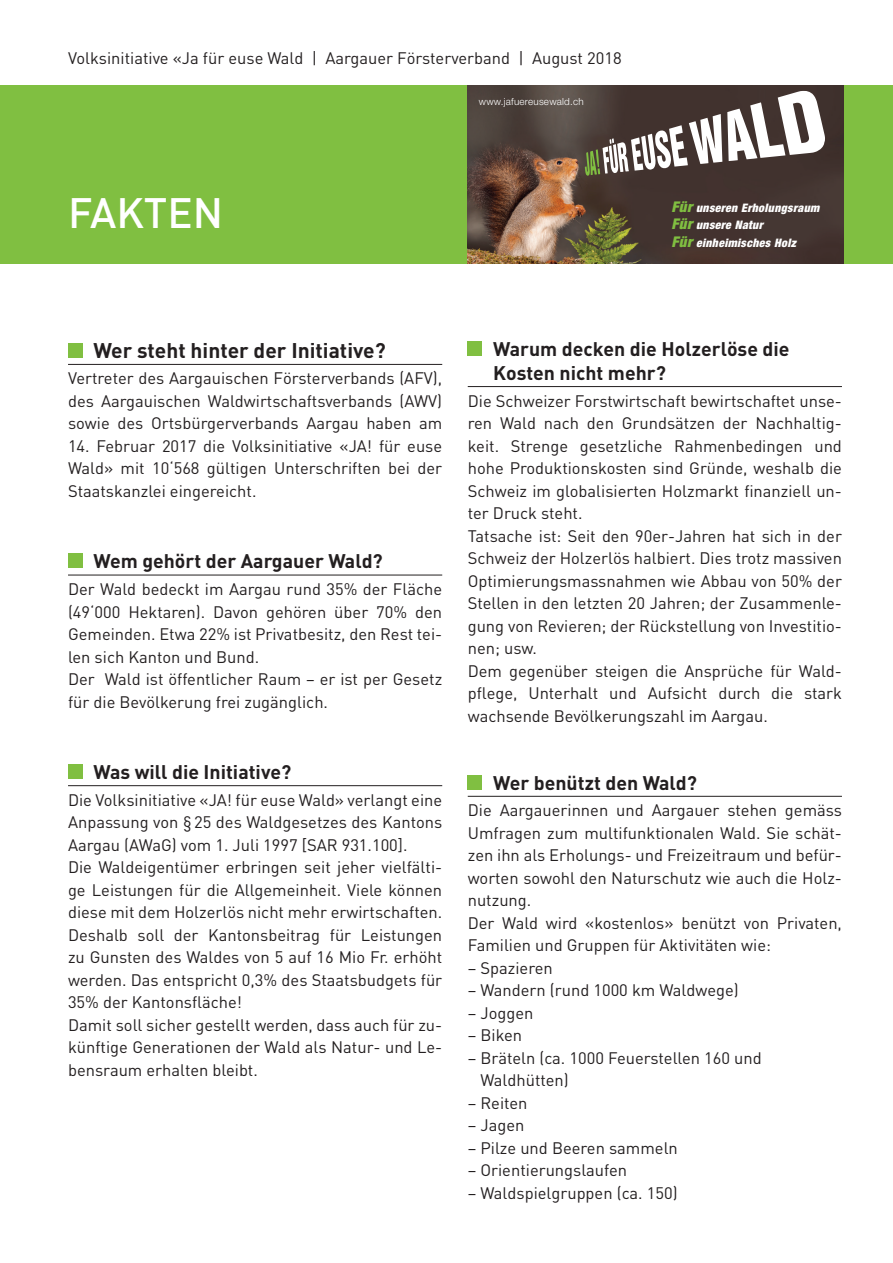
<style>
.page{position:relative;width:893px;height:1263px;background:#fff}
.page>*{position:absolute;margin:0;border:0;box-sizing:border-box;transform-origin:0 0}
.t1{font:500 42px "DIN";color:#fff}
.t2{font:700 21px "DIN";color:#231f20}
.t3{font:700 19.5px/23.4px "DIN";color:#231f20}
.t4{font:16.5px/22.5px "DIN";color:#231f20}
.t5{font:italic 900 condensed 11.7px/17.7px "Helvetica Neue LT";letter-spacing:.03em;color:#fff}
.t6{font:300 9.9px "Helvetica Neue LT";letter-spacing:.025em;color:#fff}
.s1{font-size:14.7px;color:#80bf41}
</style>
<div class="page">
<div style="left:0;top:85px;width:893px;height:179px;background:#80bf41"></div>
<hr style="left:68px;top:364px;width:374px;height:1px;background:#231f20">
<hr style="left:68px;top:575px;width:374px;height:1px;background:#231f20">
<hr style="left:68px;top:785px;width:374px;height:1px;background:#231f20">
<div style="left:68px;top:343px;width:14px;height:15px;background:#80bf41"></div>
<div style="left:68px;top:553px;width:14px;height:15px;background:#80bf41"></div>
<div style="left:68px;top:764px;width:14px;height:15px;background:#80bf41"></div>
<img style="left:468px;top:85px;width:376px;height:178px">
<svg style="left:585px;top:91px;width:240px;height:85px;background:#7f7672"></svg>
<hr style="left:468px;top:386px;width:374px;height:1px;background:#231f20">
<hr style="left:468px;top:796px;width:374px;height:1px;background:#231f20">
<div style="left:468px;top:341px;width:14px;height:15px;background:#80bf41"></div>
<div style="left:468px;top:774px;width:14px;height:15px;background:#80bf41"></div>
<p class="t4" style="left:68px;top:47px;width:555px">Volksinitiative «Ja für euse Wald | Aargauer Försterverband | August 2018</p>
<h1 class="t1" style="left:68px;top:186px;width:157px">FAKTEN</h1>
<p class="t6" style="left:479px;top:95px;width:106px">www.jafuereusewald.ch</p>
<p class="t5" style="left:671px;top:198px;width:149px"><span class="s1">Für</span> unseren Erholungsraum<br><span class="s1">Für</span> unsere Natur<br><span class="s1">Für</span> einheimisches Holz</p>
<p class="t2" style="left:94px;top:336px;width:294px">Wer steht hinter der Initiative?</p>
<p class="t4" style="left:68px;top:367px;width:376px;text-align:justify">Vertreter des Aargauischen Försterverbands (AFV), des Aargauischen Waldwirtschaftsverbands (AWV) sowie des Ortsbürgerverbands Aargau haben am</p>
<p class="t4" style="left:68px;top:434px;width:376px;text-align:justify">14. Februar 2017 die Volksinitiative «JA! für euse Wald» mit 10‘568 gültigen Unterschriften bei der Staatskanzlei eingereicht.</p>
<p class="t3" style="left:94px;top:549px;width:291px">Wem gehört der Aargauer Wald?</p>
<p class="t4" style="left:68px;top:577px;width:376px">Der Wald bedeckt im Aargau rund 35% der Fläche (49‘000 Hektaren). Davon gehören über 70% den Gemeinden. Etwa 22% ist Privatbesitz, den Rest tei&shy;len sich Kanton und Bund.<br>Der Wald ist öffentlicher Raum – er ist per Gesetz für die Bevölkerung frei zugänglich.</p>
<p class="t3" style="left:94px;top:759px;width:199px">Was will die Initiative?</p>
<p class="t4" style="left:68px;top:788px;width:376px">Die Volksinitiative «JA! für euse Wald» verlangt eine Anpassung von §25 des Waldgesetzes des Kantons Aargau (AWaG) vom 1. Juli 1997 [SAR 931.100].<br>Die Waldeigentümer erbringen seit jeher vielfälti&shy;ge Leistungen für die Allgemeinheit. Viele können diese mit dem Holzerlös nicht mehr erwirtschaften.<br>Deshalb soll der Kantonsbeitrag für Leistungen zu Gunsten des Waldes von 5 auf 16 Mio Fr. erhöht werden. Das entspricht 0,3% des Staatsbudgets für 35% der Kantonsfläche!<br>Damit soll sicher gestellt werden, dass auch für zu&shy;künftige Generationen der Wald als Natur- und Le&shy;bensraum erhalten bleibt.</p>
<p class="t3" style="left:493px;top:337px;width:298px">Warum decken die Holzerlöse die<br>Kosten nicht mehr?</p>
<p class="t4" style="left:468px;top:389px;width:376px">Die Schweizer Forstwirtschaft bewirtschaftet unse&shy;ren Wald nach den Grundsätzen der Nachhaltig&shy;keit. Strenge gesetzliche Rahmenbedingen und hohe Produktionskosten sind Gründe, weshalb die Schweiz im globalisierten Holzmarkt finanziell un&shy;ter Druck steht.<br>Tatsache ist: Seit den 90er-Jahren hat sich in der Schweiz der Holzerlös halbiert. Dies trotz massiven Optimierungsmassnahmen wie Abbau von 50% der Stellen in den letzten 20 Jahren; der Zusammenle&shy;gung von Revieren; der Rückstellung von Investitio&shy;nen; usw.<br>Dem gegenüber steigen die Ansprüche für Wald&shy;pflege, Unterhalt und Aufsicht durch die stark wachsende Bevölkerungszahl im Aargau.</p>
<p class="t3" style="left:493px;top:770px;width:205px">Wer benützt den Wald?</p>
<p class="t4" style="left:468px;top:799px;width:376px">Die Aargauerinnen und Aargauer stehen gemäss Umfragen zum multifunktionalen Wald. Sie schät&shy;zen ihn als Erholungs- und Freizeitraum und befür&shy;worten sowohl den Naturschutz wie auch die Holz&shy;nutzung.<br>Der Wald wird «kostenlos» benützt von Privaten, Familien und Gruppen für Aktivitäten wie:</p>
<p class="t4" style="left:468px;top:956px;width:86px">– Spazieren</p>
<p class="t4" style="left:468px;top:979px;width:272px">– Wandern (rund 1000 km Waldwege)</p>
<p class="t4" style="left:468px;top:1001px;width:67px">– Joggen</p>
<p class="t4" style="left:468px;top:1024px;width:56px">– Biken</p>
<p class="t4" style="left:480px;top:1046px;width:283px;text-indent:-13px">– Bräteln (ca. 1000 Feuerstellen 160 und<br>Waldhütten)</p>
<p class="t4" style="left:468px;top:1091px;width:61px">– Reiten</p>
<p class="t4" style="left:468px;top:1114px;width:58px">– Jagen</p>
<p class="t4" style="left:468px;top:1136px;width:212px">– Pilze und Beeren sammeln</p>
<p class="t4" style="left:468px;top:1159px;width:161px">– Orientierungslaufen</p>
<p class="t4" style="left:468px;top:1181px;width:211px">– Waldspielgruppen (ca. 150)</p>
</div>
